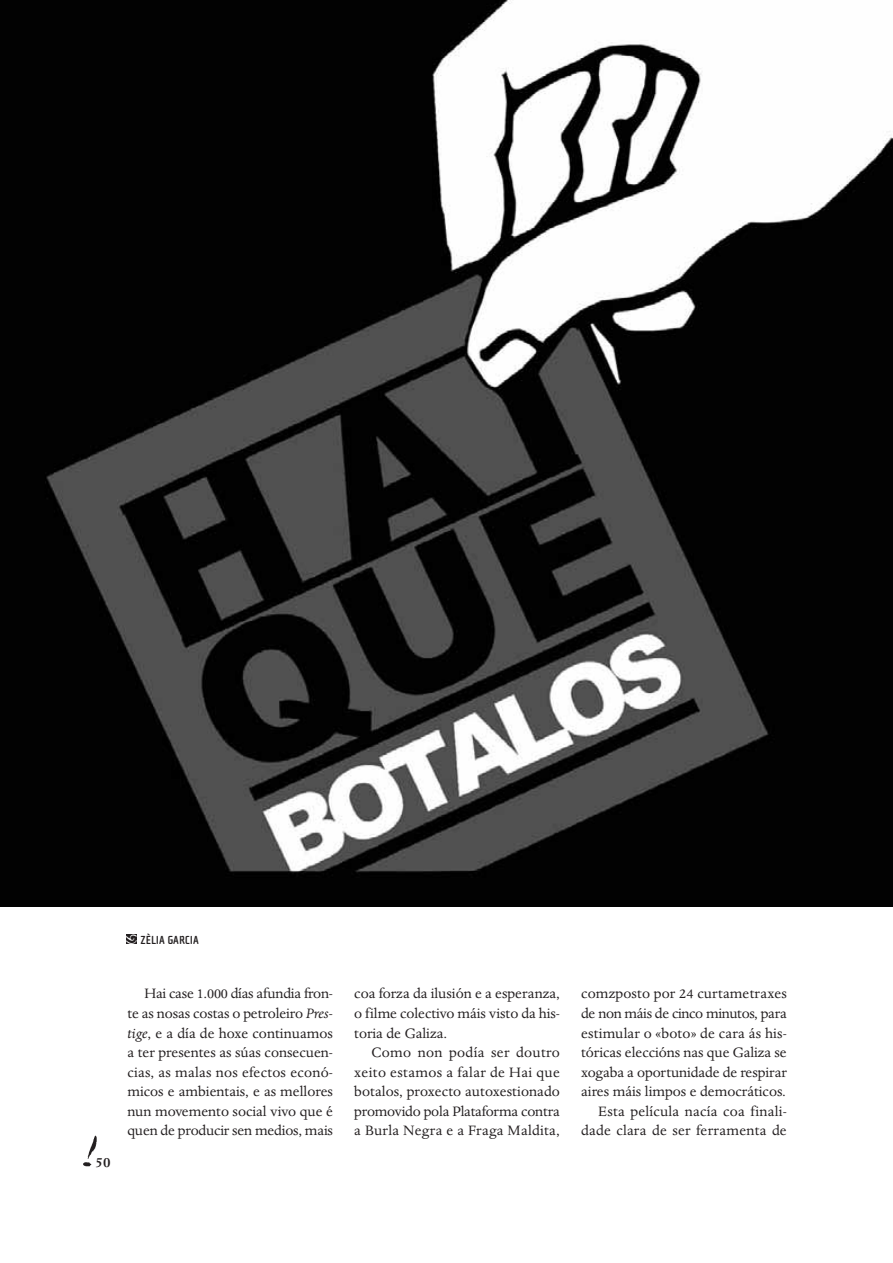
<style>
.page{position:relative;width:893px;height:1263px;background:#fff}
.page>*{position:absolute;margin:0;border:0;box-sizing:border-box;transform-origin:0 0}
.t1{font:500 16.5px "Dante";color:#231f20}
.t2{font:15.75px/19.6px "Dante";color:#231f20;text-align:justify}
.t3{font:700 12px "Cholla Sans";color:#231f20}
.s1{font-style:italic}
</style>
<div class="page">
<img style="left:0;top:0;width:892px;height:906px">
<img style="left:83px;top:1135px;width:14px;height:32px">
<div style="left:126px;top:934px;width:11px;height:10px;background:#231f20"></div>
<p class="t3" style="left:126px;top:936px;width:74px"><sup>-</sup> ZÈLIA GARCIA</p>
<p class="t1" style="left:96px;top:1156px;width:16px">50</p>
<p class="t2" style="left:127px;top:985px;width:207px;text-indent:17px">Hai case 1.000 días afundia fron&shy;te as nosas costas o petroleiro <span class="s1">Pres&shy;tige</span>, e a día de hoxe continuamos a ter presentes as súas consecuen&shy;cias, as malas nos efectos econó&shy;micos e ambientais, e as mellores nun movemento social vivo que é quen de producir sen medios, mais</p>
<p class="t2" style="left:354px;top:985px;width:207px">coa forza da ilusión e a esperanza, o filme colectivo máis visto da his&shy;toria de Galiza.</p>
<p class="t2" style="left:354px;top:1044px;width:207px;text-indent:17px">Como non podía ser doutro xeito estamos a falar de Hai que botalos, proxecto autoxestionado promovido pola Plataforma contra a Burla Negra e a Fraga Maldita,</p>
<p class="t2" style="left:581px;top:985px;width:207px;text-align:right">comzposto por 24 curtametraxes de non máis de cinco minutos, para estimular o «boto» de cara ás his&shy;tóricas eleccións nas que Galiza se xogaba a oportunidade de respirar aires máis limpos e democráticos.<br>Esta película nacía coa finali&shy;dade clara de ser ferramenta de</p>
</div>
